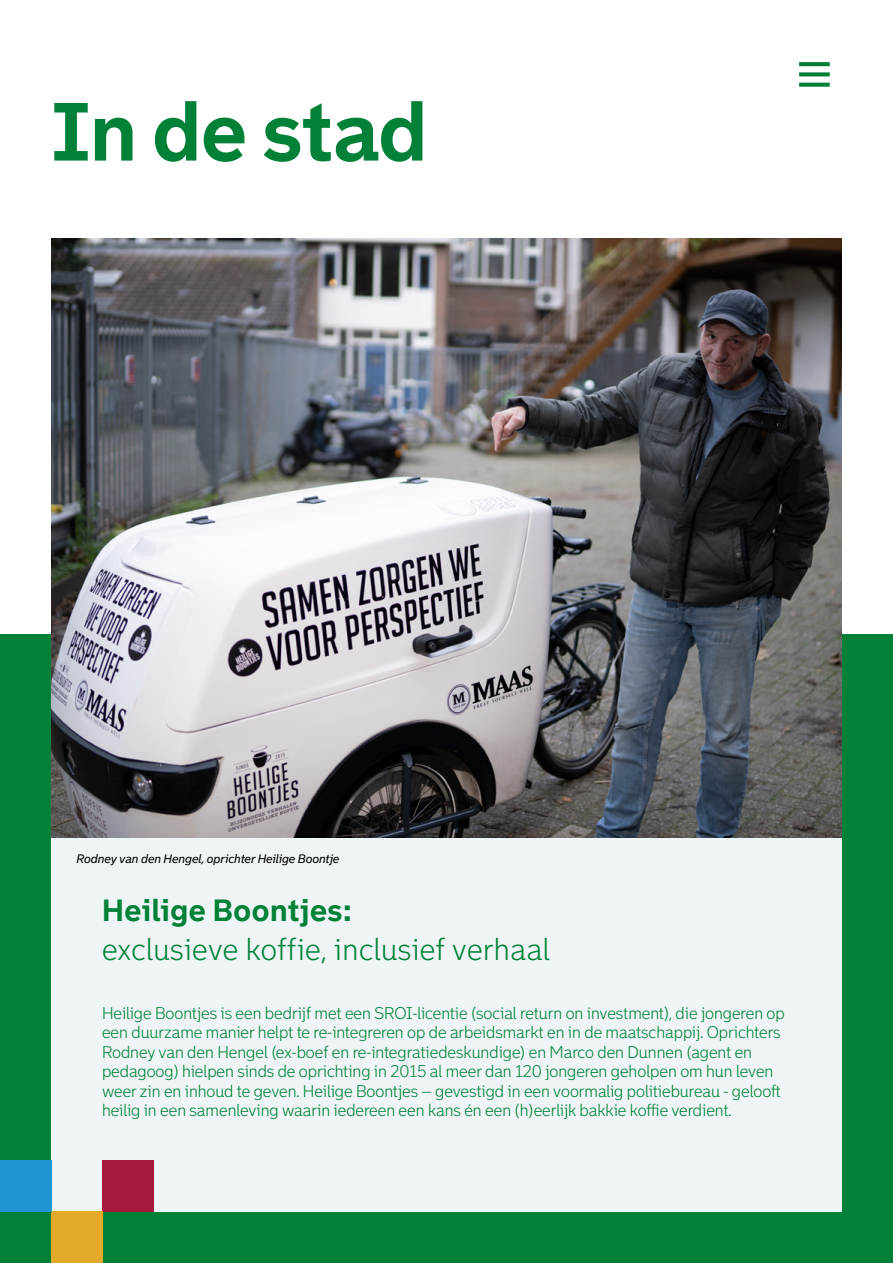
<style>
.page{position:relative;width:893px;height:1263px;background:#fff}
.page>*{position:absolute;margin:0;border:0;box-sizing:border-box;transform-origin:0 0}
.H1_Rotterdam_Kop_int{font:700 80.4px "Bolder";letter-spacing:-.005em;color:#008137}
.H2_Rotterdam_Subkop{font:300 30px/39px "Bolder";letter-spacing:.015em;color:#008137}
.P_Rotterdam_Intro{font:300 16.5px/19.5px "Bolder";color:#008137}
.P_Rotterdam_Bijschri{font:italic 12px "Bolder";color:#000}
.s1{font-weight:700}
</style>
<div class="page">
<div style="left:0;top:634px;width:893px;height:629px;background:#008137"></div>
<div style="left:51px;top:561px;width:791px;height:651px;background:#eff5f6"></div>
<img style="left:51px;top:239px;width:791px;height:599px">
<div style="left:102px;top:1161px;width:51px;height:51px;background:#a6183c"></div>
<div style="left:51px;top:1212px;width:51px;height:51px;background:#e2aa28"></div>
<div style="left:0;top:1161px;width:51px;height:51px;background:#2295d3"></div>
<svg style="left:799px;top:62px;width:31px;height:4px"></svg>
<svg style="left:799px;top:72px;width:31px;height:4px"></svg>
<svg style="left:799px;top:83px;width:31px;height:4px"></svg>
<p class="H1_Rotterdam_Kop_int" style="left:51px;top:82px;width:378px">In de stad</p>
<p class="P_Rotterdam_Bijschri" style="left:77px;top:851px;width:264px">Rodney van den Hengel, oprichter Heilige Boontje</p>
<h2 class="H2_Rotterdam_Subkop" style="left:102px;top:891px;width:449px"><span class="s1">Heilige Boontjes:<br></span>exclusieve koffie, inclusief verhaal</h2>
<p class="P_Rotterdam_Intro" style="left:102px;top:1003px;width:684px">Heilige Boontjes is een bedrijf met een SROI-licentie (social return on investment), die jongeren op een duurzame manier helpt te re-integreren op de arbeidsmarkt en in de maatschappij. Oprichters Rodney van den Hengel (ex-boef en re-integratiedeskundige) en Marco den Dunnen (agent en pedagoog) hielpen sinds de oprichting in 2015 al meer dan 120 jongeren geholpen om hun leven weer zin en inhoud te geven. Heilige Boontjes – gevestigd in een voormalig politiebureau - gelooft heilig in een samenleving waarin iedereen een kans én een (h)eerlijk bakkie koffie verdient.</p>
</div>
